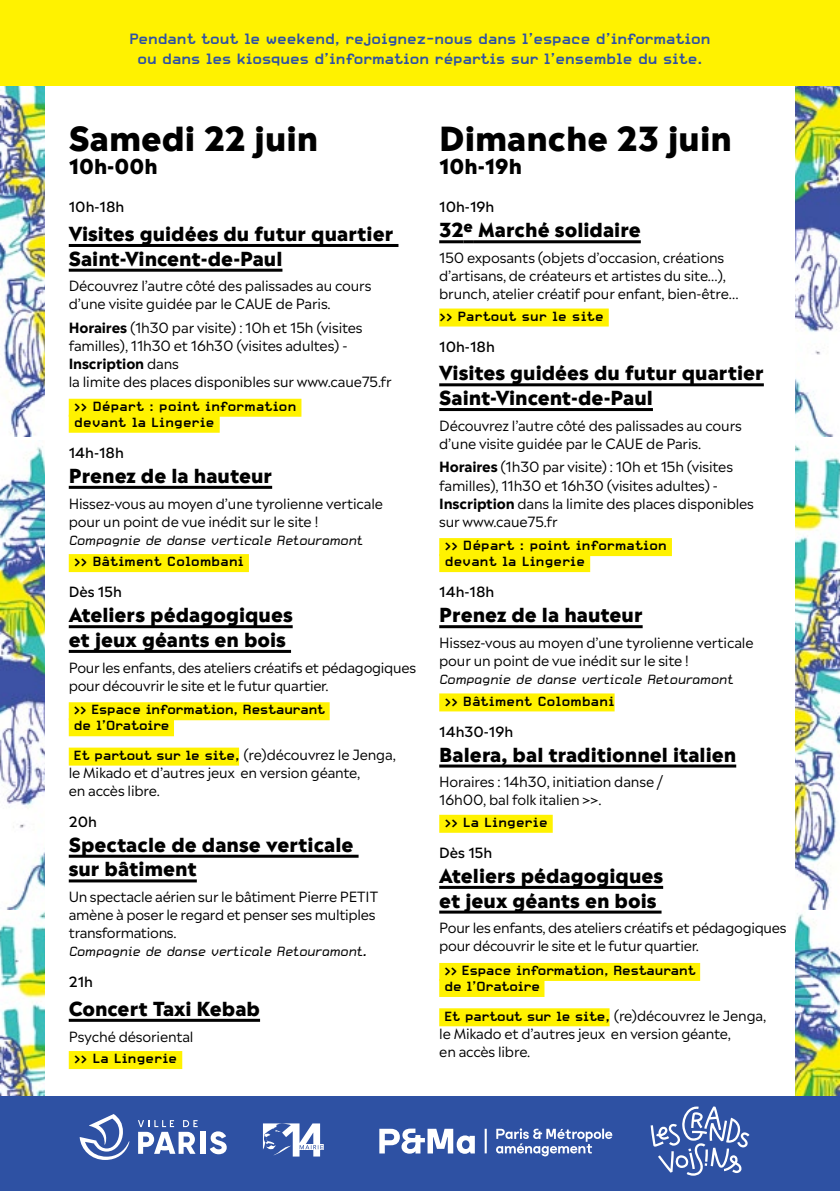
<style>
.page{position:relative;width:840px;height:1191px;background:#fff}
.page>*{position:absolute;margin:0;border:0;box-sizing:border-box;transform-origin:0 0}
.t1{font:800 33px "Madera";color:#000}
.t2{font:800 20.4px "Madera";color:#000}
.t3{font:800 19.2px/24.8px "Madera";color:#000}
.t4{font:700 18px/19.6px "Carbon";letter-spacing:-.04em;color:#2e51a3;text-align:center}
.t5{font:700 16px/16px "Carbon";letter-spacing:-.025em;color:#000}
.t6{font:italic 16px "Carbon";letter-spacing:-.025em;color:#000}
.t7{font:700 16px/16px "Carbon";letter-spacing:-.045em;color:#000}
.t8{font:14px/18px "Madera";letter-spacing:-.01em;color:#000}
.t9{font:500 14px "Madera";color:#000}
.s1{font-weight:700}
.s2{font-family:"Carbon";font-weight:700;font-size:16px}
</style>
<div class="page">
<img style="left:0;top:85px;width:839px;height:351px">
<img style="left:0;top:909px;width:839px;height:187px">
<img style="left:0;top:444px;width:839px;height:465px">
<div style="left:45px;top:0;width:749px;height:1191px;background:#fff"></div>
<hr style="left:69px;top:244px;width:329px;height:3px;background:#000">
<hr style="left:69px;top:269px;width:213px;height:3px;background:#000">
<div style="left:69px;top:399px;width:232px;height:18px;background:#fff200"></div>
<div style="left:69px;top:415px;width:150px;height:18px;background:#fff200"></div>
<hr style="left:69px;top:486px;width:203px;height:3px;background:#000">
<div style="left:69px;top:554px;width:180px;height:18px;background:#fff200"></div>
<hr style="left:69px;top:625px;width:223px;height:3px;background:#000">
<hr style="left:69px;top:650px;width:222px;height:3px;background:#000">
<div style="left:69px;top:702px;width:260px;height:18px;background:#fff200"></div>
<div style="left:69px;top:718px;width:105px;height:18px;background:#fff200"></div>
<div style="left:69px;top:747px;width:170px;height:18px;background:#fff200"></div>
<hr style="left:69px;top:854px;width:289px;height:3px;background:#000">
<hr style="left:69px;top:879px;width:128px;height:3px;background:#000">
<hr style="left:69px;top:1018px;width:191px;height:3px;background:#000">
<div style="left:69px;top:1051px;width:113px;height:18px;background:#fff200"></div>
<hr style="left:439px;top:240px;width:24px;height:3px;background:#000">
<svg style="left:463px;top:240px;width:10px;height:3px"></svg>
<hr style="left:473px;top:240px;width:167px;height:3px;background:#000">
<div style="left:439px;top:308px;width:169px;height:18px;background:#fff200"></div>
<hr style="left:439px;top:383px;width:324px;height:3px;background:#000">
<hr style="left:439px;top:408px;width:213px;height:3px;background:#000">
<div style="left:439px;top:538px;width:232px;height:18px;background:#fff200"></div>
<div style="left:439px;top:554px;width:151px;height:18px;background:#fff200"></div>
<hr style="left:439px;top:625px;width:203px;height:3px;background:#000">
<div style="left:439px;top:693px;width:175px;height:18px;background:#fff200"></div>
<hr style="left:439px;top:764px;width:296px;height:3px;background:#000">
<div style="left:439px;top:814px;width:113px;height:18px;background:#fff200"></div>
<hr style="left:439px;top:886px;width:223px;height:3px;background:#000">
<hr style="left:439px;top:910px;width:222px;height:3px;background:#000">
<div style="left:439px;top:963px;width:260px;height:18px;background:#fff200"></div>
<div style="left:439px;top:979px;width:105px;height:18px;background:#fff200"></div>
<div style="left:439px;top:1008px;width:170px;height:18px;background:#fff200"></div>
<div style="left:0;top:1096px;width:839px;height:95px;background:#2e51a3"></div>
<svg style="left:263px;top:1123px;width:60px;height:33px"></svg>
<hr style="left:484px;top:1128px;width:2px;height:25px;background:#fff">
<svg style="left:496px;top:1128px;width:116px;height:28px"></svg>
<svg style="left:379px;top:1128px;width:95px;height:25px"></svg>
<svg style="left:80px;top:1114px;width:49px;height:46px"></svg>
<div style="left:200px;top:1131px;width:5px;height:22px;background:#fff"></div>
<svg style="left:210px;top:1131px;width:16px;height:23px"></svg>
<svg style="left:138px;top:1120px;width:59px;height:33px"></svg>
<div style="left:0;top:0;width:839px;height:85px;background:#fff200"></div>
<svg style="left:650px;top:1106px;width:99px;height:69px"></svg>
<p class="t4" style="left:129px;top:29px;width:583px">Pendant tout le weekend, rejoignez-nous dans l’espace d’information ou dans les kiosques d’information répartis sur l’ensemble du site.</p>
<h1 class="t1" style="left:69px;top:109px;width:251px">Samedi 22 juin</h1>
<h2 class="t2" style="left:69px;top:149px;width:90px">10h-00h</h2>
<p class="t9" style="left:69px;top:195px;width:57px">10h-18h</p>
<h3 class="t3" style="left:69px;top:219px;width:326px">Visites guidées du futur quartier<br>Saint-Vincent-de-Paul</h3>
<p class="t8" style="left:69px;top:275px;width:304px">Découvrez l’autre côté des palissades au cours d’une visite guidée par le CAUE de Paris.</p>
<p class="t8" style="left:69px;top:317px;width:324px"><span class="s1">Horaires</span> (1h30 par visite) : 10h et 15h (visites familles), 11h30 et 16h30 (visites adultes) - <span class="s1">Inscription</span> dans<br>la limite des places disponibles sur www.caue75.fr</p>
<p class="t5" style="left:74px;top:398px;width:224px">&gt;&gt; Départ : point information devant la Lingerie</p>
<p class="t9" style="left:69px;top:440px;width:57px">14h-18h</p>
<h3 class="t3" style="left:69px;top:461px;width:205px">Prenez de la hauteur</h3>
<p class="t8" style="left:69px;top:492px;width:316px">Hissez-vous au moyen d’une tyrolienne verticale pour un point de vue inédit sur le site !</p>
<p class="t6" style="left:69px;top:532px;width:296px">Compagnie de danse verticale Retouramont</p>
<p class="t5" style="left:74px;top:553px;width:171px">&gt;&gt; Bâtiment Colombani</p>
<p class="t9" style="left:69px;top:580px;width:54px">Dès 15h</p>
<h3 class="t3" style="left:69px;top:600px;width:225px">Ateliers pédagogiques et jeux géants en bois</h3>
<p class="t8" style="left:69px;top:656px;width:348px">Pour les enfants, des ateliers créatifs et pédagogiques pour découvrir le site et le futur quartier.</p>
<p class="t7" style="left:74px;top:701px;width:253px">&gt;&gt; Espace information, Restaurant de l’Oratoire</p>
<p class="t8" style="left:69px;top:743px;width:328px;text-indent:5px"><span class="s2">Et partout sur le site,</span> (re)découvrez le Jenga, le Mikado et d’autres jeux en version géante,<br>en accès libre.</p>
<p class="t9" style="left:69px;top:809px;width:30px">20h</p>
<h3 class="t3" style="left:69px;top:829px;width:286px">Spectacle de danse verticale sur bâtiment</h3>
<p class="t8" style="left:69px;top:886px;width:311px">Un spectacle aérien sur le bâtiment Pierre PETIT amène à poser le regard et penser ses multiples transformations.</p>
<p class="t6" style="left:69px;top:943px;width:299px">Compagnie de danse verticale Retouramont.</p>
<p class="t9" style="left:69px;top:969px;width:26px">21h</p>
<h3 class="t3" style="left:69px;top:993px;width:193px">Concert Taxi Kebab</h3>
<p class="t8" style="left:69px;top:1025px;width:126px">Psyché désoriental</p>
<p class="t5" style="left:74px;top:1050px;width:105px">&gt;&gt; La Lingerie</p>
<h1 class="t1" style="left:439px;top:109px;width:294px">Dimanche 23 juin</h1>
<h2 class="t2" style="left:439px;top:149px;width:84px">10h-19h</h2>
<p class="t9" style="left:439px;top:195px;width:57px">10h-19h</p>
<h3 class="t3" style="left:439px;top:215px;width:203px">32<sup>e</sup> Marché solidaire</h3>
<p class="t8" style="left:439px;top:247px;width:301px">150 exposants (objets d’occasion, créations d’artisans, de créateurs et artistes du site…), brunch, atelier créatif pour enfant, bien-être…</p>
<p class="t5" style="left:439px;top:308px;width:166px">&gt;&gt; Partout sur le site</p>
<p class="t9" style="left:439px;top:334px;width:57px">10h-18h</p>
<h3 class="t3" style="left:439px;top:358px;width:326px">Visites guidées du futur quartier<br>Saint-Vincent-de-Paul</h3>
<p class="t8" style="left:439px;top:415px;width:304px">Découvrez l’autre côté des palissades au cours d’une visite guidée par le CAUE de Paris.</p>
<p class="t8" style="left:439px;top:456px;width:316px"><span class="s1">Horaires</span> (1h30 par visite) : 10h et 15h (visites familles), 11h30 et 16h30 (visites adultes) - <span class="s1">Inscription</span> dans la limite des places disponibles sur www.caue75.fr</p>
<p class="t5" style="left:444px;top:537px;width:224px">&gt;&gt; Départ : point information devant la Lingerie</p>
<p class="t9" style="left:439px;top:580px;width:57px">14h-18h</p>
<h3 class="t3" style="left:439px;top:600px;width:205px">Prenez de la hauteur</h3>
<p class="t8" style="left:439px;top:632px;width:316px">Hissez-vous au moyen d’une tyrolienne verticale pour un point de vue inédit sur le site !</p>
<p class="t6" style="left:439px;top:671px;width:296px">Compagnie de danse verticale Retouramont</p>
<p class="t5" style="left:444px;top:693px;width:171px">&gt;&gt; Bâtiment Colombani</p>
<p class="t9" style="left:439px;top:719px;width:75px">14h30-19h</p>
<h3 class="t3" style="left:439px;top:739px;width:298px">Balera, bal traditionnel italien</h3>
<p class="t8" style="left:439px;top:771px;width:225px">Horaires : 14h30, initiation danse /<br>16h00, bal folk italien &gt;&gt;.</p>
<p class="t5" style="left:444px;top:814px;width:105px">&gt;&gt; La Lingerie</p>
<p class="t9" style="left:439px;top:840px;width:54px">Dès 15h</p>
<h3 class="t3" style="left:439px;top:860px;width:225px">Ateliers pédagogiques et jeux géants en bois</h3>
<p class="t8" style="left:439px;top:917px;width:348px">Pour les enfants, des ateliers créatifs et pédagogiques pour découvrir le site et le futur quartier.</p>
<p class="t7" style="left:444px;top:962px;width:253px">&gt;&gt; Espace information, Restaurant de l’Oratoire</p>
<p class="t8" style="left:439px;top:1004px;width:328px;text-indent:5px"><span class="s2">Et partout sur le site,</span> (re)découvrez le Jenga, le Mikado et d’autres jeux en version géante,<br>en accès libre.</p>
</div>
